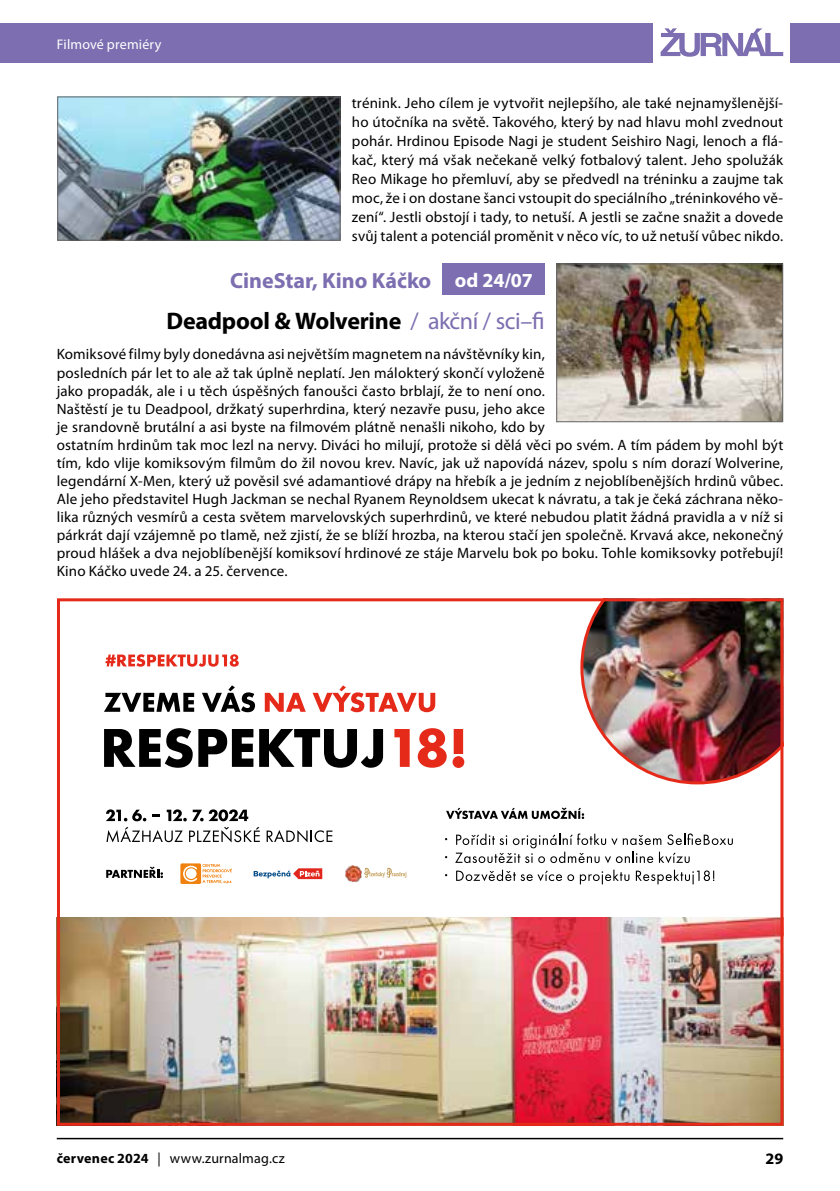
<style>
.page{position:relative;width:840px;height:1191px;background:#fff}
.page>*{position:absolute;margin:0;border:0;box-sizing:border-box;transform-origin:0 0}
.t1{font:700 24px "Myriad Pro";letter-spacing:-.01em;color:#000}
.t2{font:700 22px "Myriad Pro";color:#7c6eb0}
.t3{font:700 20px "Myriad Pro";color:#fff}
.t4{font:700 16px "Myriad Pro";color:#000}
.t5{font:15px/18px "Myriad Pro";letter-spacing:.01em;color:#000}
.t6{font:14px "Myriad Pro";letter-spacing:.015em;color:#000}
.t7{font:14px "Myriad Pro";letter-spacing:.01em;color:#fff}
.s1{font-weight:400;color:#7c6eb0}
.s2{font-weight:700}
</style>
<div class="page">
<hr style="left:57px;top:1137px;width:725px;height:2px;background:#000">
<div style="left:0;top:23px;width:652px;height:39px;background:#7c6eb0"></div>
<div style="left:789px;top:23px;width:50px;height:39px;background:#7c6eb0"></div>
<svg style="left:660px;top:28px;width:122px;height:29px"></svg>
<div style="left:442px;top:263px;width:102px;height:32px;background:#7c6eb0"></div>
<img style="left:558px;top:265px;width:222px;height:155px">
<div style="left:556px;top:263px;width:226px;height:159px;border:1px solid #646363"></div>
<img style="left:57px;top:598px;width:726px;height:527px">
<img style="left:59px;top:98px;width:279px;height:141px">
<div style="left:57px;top:96px;width:283px;height:145px;border:1px solid #646363"></div>
<p class="t7" style="left:57px;top:35px;width:106px">Filmové premiéry</p>
<p class="t5" style="left:351px;top:93px;width:432px;line-height:19px;text-align:justify">trénink. Jeho cílem je vytvořit nejlepšího, ale také nejnamyšlenější&shy;ho útočníka na světě. Takového, který by nad hlavu mohl zvednout pohár. Hrdinou Episode Nagi je student Seishiro Nagi, lenoch a flá&shy;kač, který má však nečekaně velký fotbalový talent. Jeho spolužák Reo Mikage ho přemluví, aby se předvedl na tréninku a zaujme tak moc, že i on dostane šanci vstoupit do speciálního „tréninkového vě&shy;zení“. Jestli obstojí i tady, to netuší. A jestli se začne snažit a dovede svůj talent a potenciál proměnit v něco víc, to už netuší vůbec nikdo.</p>
<h3 class="t3" style="left:454px;top:267px;width:80px">od 24/07</h3>
<h2 class="t2" style="left:230px;top:267px;width:203px">CineStar, Kino Káčko</h2>
<h1 class="t1" style="left:166px;top:305px;width:379px">Deadpool &amp; Wolverine <span class="s1">/ akční / sci–fi</span></h1>
<p class="t5" style="left:57px;top:345px;width:727px">Komiksové filmy byly donedávna asi největším magnetem na návštěvníky kin,<br>posledních pár let to ale až tak úplně neplatí. Jen málokterý skončí vyloženě<br>jako propadák, ale i u těch úspěšných fanoušci často brblají, že to není ono.<br>Naštěstí je tu Deadpool, držkatý superhrdina, který nezavře pusu, jeho akce<br>je srandovně brutální a asi byste na filmovém plátně nenašli nikoho, kdo by<br>ostatním hrdinům tak moc lezl na nervy. Diváci ho milují, protože si dělá věci po svém. A tím pádem by mohl být tím, kdo vlije komiksovým filmům do žil novou krev. Navíc, jak už napovídá název, spolu s ním dorazí Wolverine, legendární X-Men, který už pověsil své adamantiové drápy na hřebík a je jedním z nejoblíbenějších hrdinů vůbec.<br>Ale jeho představitel Hugh Jackman se nechal Ryanem Reynoldsem ukecat k návratu, a tak je čeká záchrana něko&shy;lika různých vesmírů a cesta světem marvelovských superhrdinů, ve které nebudou platit žádná pravidla a v níž si párkrát dají vzájemně po tlamě, než zjistí, že se blíží hrozba, na kterou stačí jen společně. Krvavá akce, nekonečný proud hlášek a dva nejoblíbenější komiksoví hrdinové ze stáje Marvelu bok po boku. Tohle komiksovky potřebují!<br>Kino Káčko uvede 24. a 25. července.</p>
<p class="t6" style="left:57px;top:1149px;width:229px"><span class="s2">červenec 2024</span> | www.zurnalmag.cz</p>
<p class="t4" style="left:765px;top:1148px;width:19px">29</p>
</div>
